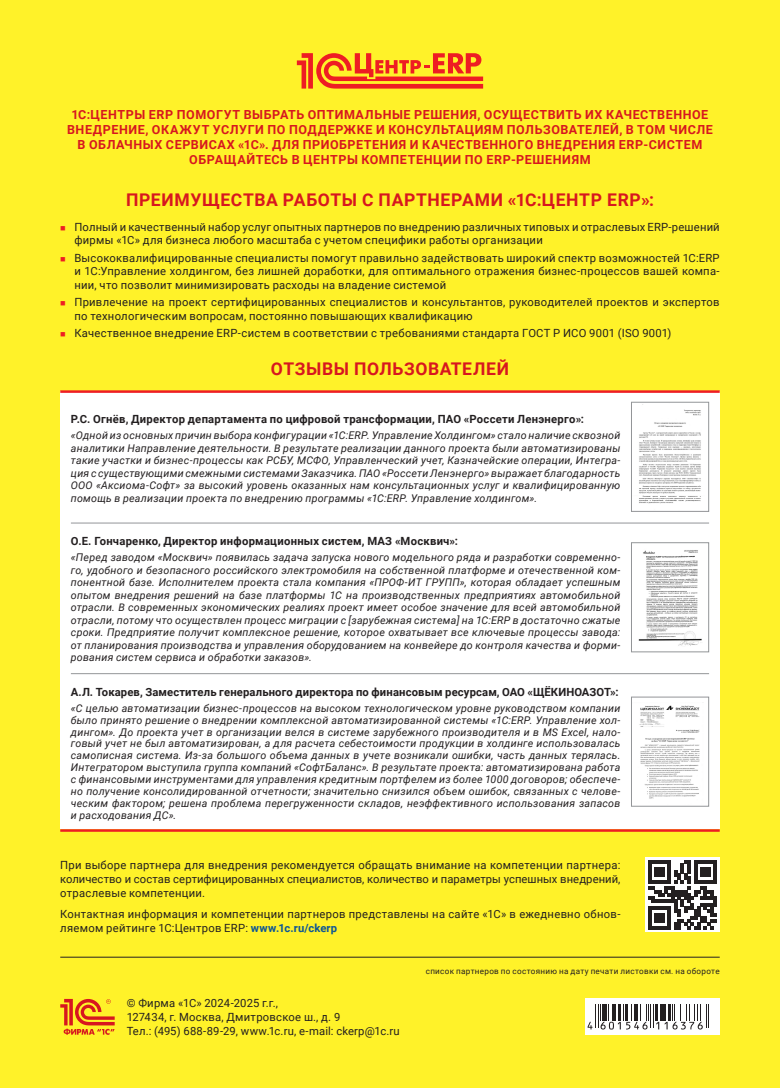
<style>
.page{position:relative;width:780px;height:1088px;background:#fff229}
.page>*{position:absolute;margin:0;border:0;box-sizing:border-box;transform-origin:0 0}
.t1{font:700 17.5px "Roboto";letter-spacing:.035em;color:#d7171f}
.t2{font:700 12.5px/15px "Roboto";letter-spacing:.045em;color:#d7171f;text-align:center}
.t3{font:11.25px/13.8px "Roboto";letter-spacing:.02em;color:#231f20}
.Head{font:700 11.25px "Roboto";letter-spacing:.02em;color:#231f20}
.Head-2{font:italic 10.62px/12.5px "Roboto";letter-spacing:.025em;color:#231f20;text-align:justify}
.t4{font:8.12px "Roboto";letter-spacing:.035em;color:#231f20}
.s1{color:#ee1d23}
.s2{font-weight:700;color:#0e5694}
</style>
<div class="page">
<svg style="left:60px;top:999px;width:55px;height:36px"></svg>
<div style="left:584px;top:998px;width:135px;height:37px;background:#fff"></div>
<svg style="left:587px;top:1004px;width:122px;height:25px"></svg>
<div style="left:645px;top:857px;width:74px;height:75px;background:#fff"></div>
<svg style="left:648px;top:860px;width:69px;height:69px"></svg>
<svg style="left:297px;top:53px;width:186px;height:36px"></svg>
<hr style="left:60px;top:957px;width:659px;height:1px;background:#231f20">
<div style="left:60px;top:392px;width:659px;height:437px;background:#fff"></div>
<hr style="left:71px;top:523px;width:638px;height:1px;background:#939598">
<hr style="left:71px;top:673px;width:638px;height:1px;background:#939598">
<img style="left:638px;top:550px;width:64px;height:96px">
<div style="left:631px;top:542px;width:78px;height:110px;border:1px solid #939598"></div>
<img style="left:639px;top:404px;width:62px;height:100px">
<div style="left:631px;top:402px;width:78px;height:110px;border:1px solid #939598"></div>
<img style="left:639px;top:705px;width:61px;height:94px">
<div style="left:631px;top:697px;width:78px;height:109px;border:1px solid #939598"></div>
<hr style="left:60px;top:390px;width:659px;height:3px;background:#ee1d23">
<hr style="left:60px;top:829px;width:659px;height:3px;background:#ee1d23">
<p class="t2" style="left:67px;top:107px;width:647px">1С:ЦЕНТРЫ ERP ПОМОГУТ ВЫБРАТЬ ОПТИМАЛЬНЫЕ РЕШЕНИЯ, ОСУЩЕСТВИТЬ ИХ КАЧЕСТВЕННОЕ ВНЕДРЕНИЕ, ОКАЖУТ УСЛУГИ ПО ПОДДЕРЖКЕ И КОНСУЛЬТАЦИЯМ ПОЛЬЗОВАТЕЛЕЙ, В ТОМ ЧИСЛЕ В ОБЛАЧНЫХ СЕРВИСАХ «1С». ДЛЯ ПРИОБРЕТЕНИЯ И КАЧЕСТВЕННОГО ВНЕДРЕНИЯ ERP-СИСТЕМ ОБРАЩАЙТЕСЬ В ЦЕНТРЫ КОМПЕТЕНЦИИ ПО ERP-РЕШЕНИЯМ</p>
<p class="t1" style="left:126px;top:188px;width:529px">ПРЕИМУЩЕСТВА РАБОТЫ С ПАРТНЕРАМИ «1С:ЦЕНТР ERP»:</p>
<p class="t3" style="left:74px;top:219px;width:646px;text-indent:-14px"><span class="s1">■</span> Полный и качественный набор услуг опытных партнеров по внедрению различных типовых и отраслевых ERP-решений фирмы «1С» для бизнеса любого масштаба с учетом специфики работы организации</p>
<p class="t3" style="left:74px;top:250px;width:646px;text-align:justify;text-indent:-14px"><span class="s1">■</span> Высококвалифицированные специалисты помогут правильно задействовать широкий спектр возможностей 1С:ERP и 1С:Управление холдингом, без лишней доработки, для оптимального отражения бизнес-процессов вашей компа&shy;нии, что позволит минимизировать расходы на владение системой</p>
<p class="t3" style="left:74px;top:295px;width:646px;text-indent:-14px"><span class="s1">■</span> Привлечение на проект сертифицированных специалистов и консультантов, руководителей проектов и экспертов по технологическим вопросам, постоянно повышающих квалификацию</p>
<p class="t3" style="left:60px;top:326px;width:612px"><span class="s1">■</span> Качественное внедрение ERP-систем в соответствии с требованиями стандарта ГОСТ Р ИСО 9001 (ISO 9001)</p>
<p class="t1" style="left:271px;top:356px;width:240px">ОТЗЫВЫ ПОЛЬЗОВАТЕЛЕЙ</p>
<p class="Head" style="left:71px;top:411px;width:514px">Р.С. Огнёв, Директор департамента по цифровой трансформации, ПАО «Россети Ленэнерго»:</p>
<p class="Head-2" style="left:71px;top:429px;width:551px">«Одной из основных причин выбора конфигурации «1С:ERP. Управление Холдингом» стало наличие сквозной аналитики Направление деятельности. В результате реализации данного проекта были автоматизированы такие участки и бизнес-процессы как РСБУ, МСФО, Управленческий учет, Казначейские операции, Интегра&shy;ция с существующими смежными системами Заказчика. ПАО «Россети Ленэнерго» выражает благодарность ООО «Аксиома-Софт» за высокий уровень оказанных нам консультационных услуг и квалифицированную помощь в реализации проекта по внедрению программы «1С:ERP. Управление холдингом».</p>
<p class="Head" style="left:71px;top:533px;width:388px">О.Е. Гончаренко, Директор информационных систем, МАЗ «Москвич»:</p>
<p class="Head-2" style="left:71px;top:551px;width:551px">«Перед заводом «Москвич» появилась задача запуска нового модельного ряда и разработки современно&shy;го, удобного и безопасного российского электромобиля на собственной платформе и отечественной ком&shy;понентной базе. Исполнителем проекта стала компания «ПРОФ-ИТ ГРУПП», которая обладает успешным опытом внедрения решений на базе платформы 1С на производственных предприятиях автомобильной отрасли. В современных экономических реалиях проект имеет особое значение для всей автомобильной отрасли, потому что осуществлен процесс миграции с [зарубежная система] на 1С:ERP в достаточно сжатые сроки. Предприятие получит комплексное решение, которое охватывает все ключевые процессы завода: от планирования производства и управления оборудованием на конвейере до контроля качества и форми&shy;рования систем сервиса и обработки заказов».</p>
<p class="Head" style="left:71px;top:684px;width:549px">А.Л. Токарев, Заместитель генерального директора по финансовым ресурсам, ОАО «ЩЁКИНОАЗОТ»:</p>
<p class="Head-2" style="left:71px;top:702px;width:551px;line-height:11.9px">«С целью автоматизации бизнес-процессов на высоком технологическом уровне руководством компании было принято решение о внедрении комплексной автоматизированной системы «1С:ERP. Управление хол&shy;дингом». До проекта учет в организации велся в системе зарубежного производителя и в MS Excel, нало&shy;говый учет не был автоматизирован, а для расчета себестоимости продукции в холдинге использовалась самописная система. Из-за большого объема данных в учете возникали ошибки, часть данных терялась.<br>Интегратором выступила группа компаний «СофтБаланс». В результате проекта: автоматизирована работа с финансовыми инструментами для управления кредитным портфелем из более 1000 договоров; обеспече&shy;но получение консолидированной отчетности; значительно снизился объем ошибок, связанных с челове&shy;ческим фактором; решена проблема перегруженности складов, неэффективного использования запасов и расходования ДС».</p>
<p class="t3" style="left:60px;top:858px;width:561px;text-align:justify">При выборе партнера для внедрения рекомендуется обращать внимание на компетенции партнера: количество и состав сертифицированных специалистов, количество и параметры успешных внедрений, отраслевые компетенции.</p>
<p class="t3" style="left:60px;top:906px;width:561px">Контактная информация и компетенции партнеров представлены на сайте «1С» в ежедневно обнов&shy;ляемом рейтинге 1С:Центров ERP: <span class="s2">www.1c.ru/ckerp</span></p>
<p class="t3" style="left:127px;top:996px;width:153px">© Фирма «1С» 2024-2025 г.г.,</p>
<p class="t3" style="left:127px;top:1010px;width:215px">127434, г. Москва, Дмитровское ш., д. 9</p>
<p class="t3" style="left:127px;top:1023px;width:274px">Тел.: (495) 688-89-29, www.1c.ru, e-mail: ckerp@1c.ru</p>
<p class="t4" style="left:426px;top:965px;width:295px">список партнеров по состоянию на дату печати листовки см. на обороте</p>
</div>
